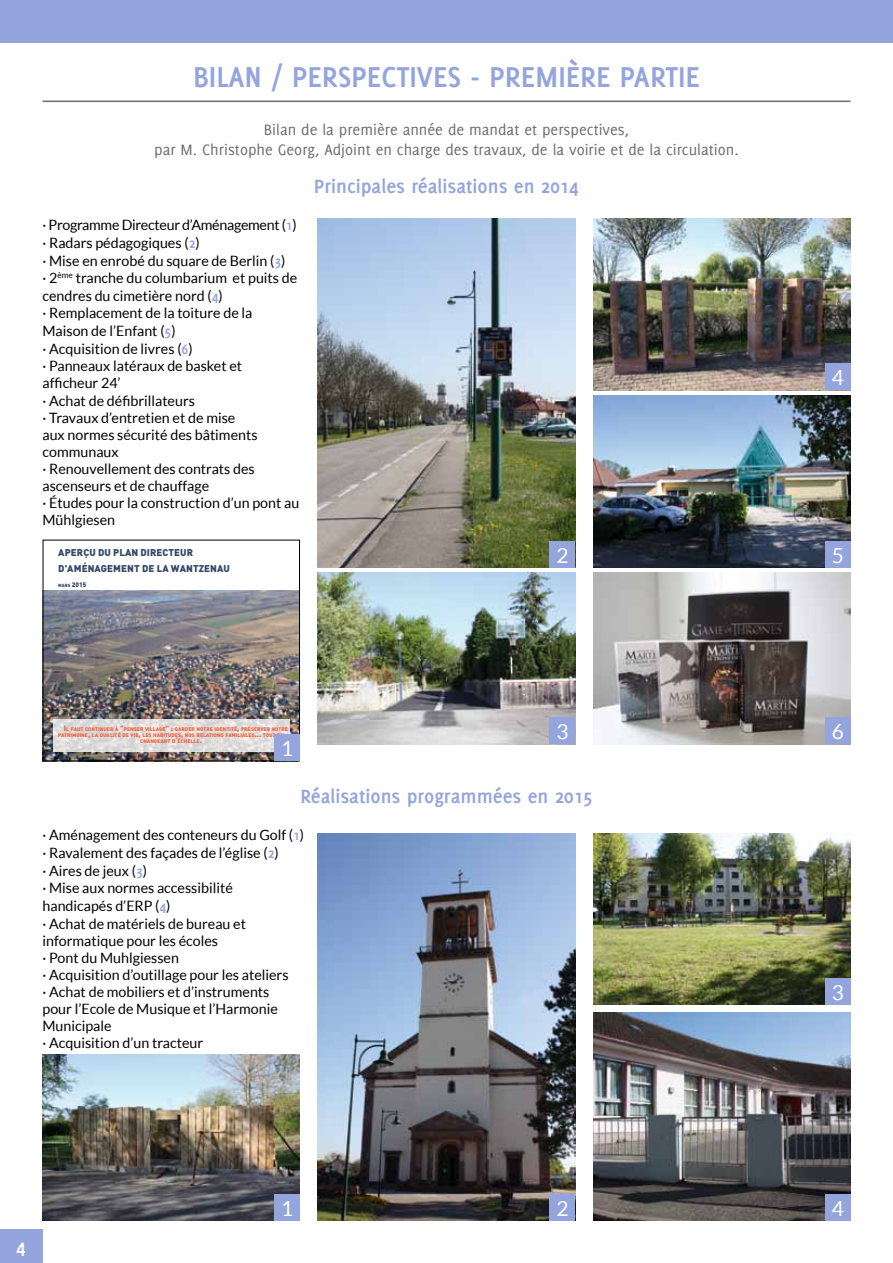
<style>
.page{position:relative;width:893px;height:1263px;background:#fff}
.page>*{position:absolute;margin:0;border:0;box-sizing:border-box;transform-origin:0 0}
.t1{font:700 31.5px "Delicious";color:#94a5dd}
.t2{font:700 21px "Delicious";color:#94a5dd}
.t3{font:700 21px "Delicious";color:#fff}
.t4{font:20.85px "Lato";color:#fff}
.t5{font:16.5px/19.8px "Delicious";color:#6d6c6c;text-align:center}
.t6{font:14.25px/17.4px "Lato";color:#000}
.t7{font:900 9.75px/15.1px "DIN Pro";letter-spacing:.01em;color:#334968}
.t8{font:900 5.25px "DIN Pro";color:#f2633c}
.t9{font:900 4.5px "DIN Pro";color:#334968}
.s1{font-family:"Delicious";font-weight:700;font-size:15px;color:#94a5dd}
.s2{font-size:6.45px}
.s3{font-size:7.35px}
</style>
<div class="page">
<div style="left:0;top:1229px;width:43px;height:34px;background:#94a5dd"></div>
<div style="left:0;top:0;width:893px;height:43px;background:#94a5dd"></div>
<hr style="left:43px;top:101px;width:807px;height:1px;background:#6d6c6c">
<img style="left:45px;top:590px;width:253px;height:169px">
<svg style="left:53px;top:719px;width:236px;height:33px;background:#dfdddd"></svg>
<div style="left:43px;top:540px;width:257px;height:221px;border:1px solid #000"></div>
<img style="left:593px;top:573px;width:257px;height:171px">
<img style="left:318px;top:573px;width:257px;height:171px">
<img style="left:593px;top:219px;width:257px;height:171px">
<img style="left:593px;top:396px;width:257px;height:171px">
<img style="left:318px;top:219px;width:257px;height:349px">
<img style="left:317px;top:833px;width:258px;height:387px">
<img style="left:43px;top:1054px;width:257px;height:166px">
<img style="left:593px;top:1013px;width:257px;height:207px">
<img style="left:593px;top:833px;width:257px;height:172px">
<div style="left:274px;top:734px;width:26px;height:27px;background:#94a5dd"></div>
<div style="left:274px;top:1194px;width:26px;height:26px;background:#94a5dd"></div>
<div style="left:550px;top:1194px;width:25px;height:26px;background:#94a5dd"></div>
<div style="left:825px;top:978px;width:25px;height:27px;background:#94a5dd"></div>
<div style="left:825px;top:1194px;width:25px;height:26px;background:#94a5dd"></div>
<div style="left:550px;top:541px;width:25px;height:27px;background:#94a5dd"></div>
<div style="left:550px;top:718px;width:25px;height:26px;background:#94a5dd"></div>
<div style="left:825px;top:364px;width:25px;height:26px;background:#94a5dd"></div>
<div style="left:825px;top:541px;width:25px;height:27px;background:#94a5dd"></div>
<div style="left:825px;top:718px;width:25px;height:26px;background:#94a5dd"></div>
<h1 class="t1" style="left:193px;top:59px;width:470px">Bilan / Perspectives - Première paRtie</h1>
<p class="t5" style="left:154px;top:119px;width:586px">Bilan de la première année de mandat et perspectives,<br>par M . Christophe Georg, Adjoint en charge des travaux, de la voirie et de la circulation.</p>
<h2 class="t2" style="left:314px;top:174px;width:266px">Principales réalisations en 2014</h2>
<p class="t6" style="left:43px;top:216px;width:258px">· Programme Directeur d’Aménagement (<span class="s1">1</span>) · Radars pédagogiques (<span class="s1">2</span>)<br>· Mise en enrobé du square de Berlin (<span class="s1">3</span>)<br>· 2<sup>ème</sup> tranche du columbarium et puits de cendres du cimetière nord (<span class="s1">4</span>)<br>· Remplacement de la toiture de la<br>Maison de l’Enfant (<span class="s1">5</span>)<br>· Acquisition de livres (<span class="s1">6</span>)<br>· Panneaux latéraux de basket et afficheur 24’<br>· Achat de défibrillateurs<br>· Travaux d’entretien et de mise<br>aux normes sécurité des bâtiments communaux<br>· Renouvellement des contrats des ascenseurs et de chauffage<br>· Études pour la construction d’un pont au<br>Mühlgiesen</p>
<p class="t7" style="left:58px;top:545px;width:173px">APERÇU DU PLAN DIRECTEUR<br>D'AMÉNAGEMENT DE LA WANTZENAU</p>
<p class="t9" style="left:58px;top:582px;width:30px">MARS <span class="s2">2015</span></p>
<p class="t8" style="left:64px;top:725px;width:226px"><span class="s3">I</span>L FAUT CONTINUER À <span class="s3">"</span>PENSER VILLAGE<span class="s3">" :</span> GARDER NOTRE IDENTITÉ<span class="s3">,</span> PRÉSERVER NOTRE</p>
<p class="t8" style="left:58px;top:731px;width:228px">PATRIMOINE<span class="s3">,</span> LA QUALITÉ DE VIE<span class="s3">,</span> LES HABITUDES<span class="s3">,</span> NOS RELATIONS FAMILIALES<span class="s3">...</span> TOUT EN</p>
<p class="t8" style="left:140px;top:737px;width:63px">CHANGEANT D<span class="s3">’</span>ÉCHELLE<span class="s3">.</span></p>
<h3 class="t4" style="left:281px;top:737px;width:14px">1</h3>
<h3 class="t4" style="left:556px;top:544px;width:14px">2</h3>
<h3 class="t4" style="left:556px;top:720px;width:14px">3</h3>
<h2 class="t2" style="left:300px;top:784px;width:294px">Réalisations programmées en 2015</h2>
<p class="t6" style="left:43px;top:826px;width:263px">· Aménagement des conteneurs du Golf (<span class="s1">1</span>) · Ravalement des façades de l’église (<span class="s1">2</span>)<br>· Aires de jeux (<span class="s1">3</span>)<br>· Mise aux normes accessibilité handicapés d’ERP (<span class="s1">4</span>)<br>· Achat de matériels de bureau et informatique pour les écoles<br>· Pont du Muhlgiessen<br>· Acquisition d’outillage pour les ateliers<br>· Achat de mobiliers et d’instruments<br>pour l’Ecole de Musique et l’Harmonie<br>Municipale<br>· Acquisition d’un tracteur</p>
<h2 class="t3" style="left:16px;top:1234px;width:11px">4</h2>
<h3 class="t4" style="left:281px;top:1196px;width:14px">1</h3>
<h3 class="t4" style="left:556px;top:1196px;width:14px">2</h3>
<h3 class="t4" style="left:832px;top:366px;width:14px">4</h3>
<h3 class="t4" style="left:832px;top:544px;width:14px">5</h3>
<h3 class="t4" style="left:832px;top:720px;width:14px">6</h3>
<h3 class="t4" style="left:832px;top:981px;width:14px">3</h3>
<h3 class="t4" style="left:832px;top:1196px;width:14px">4</h3>
</div>
